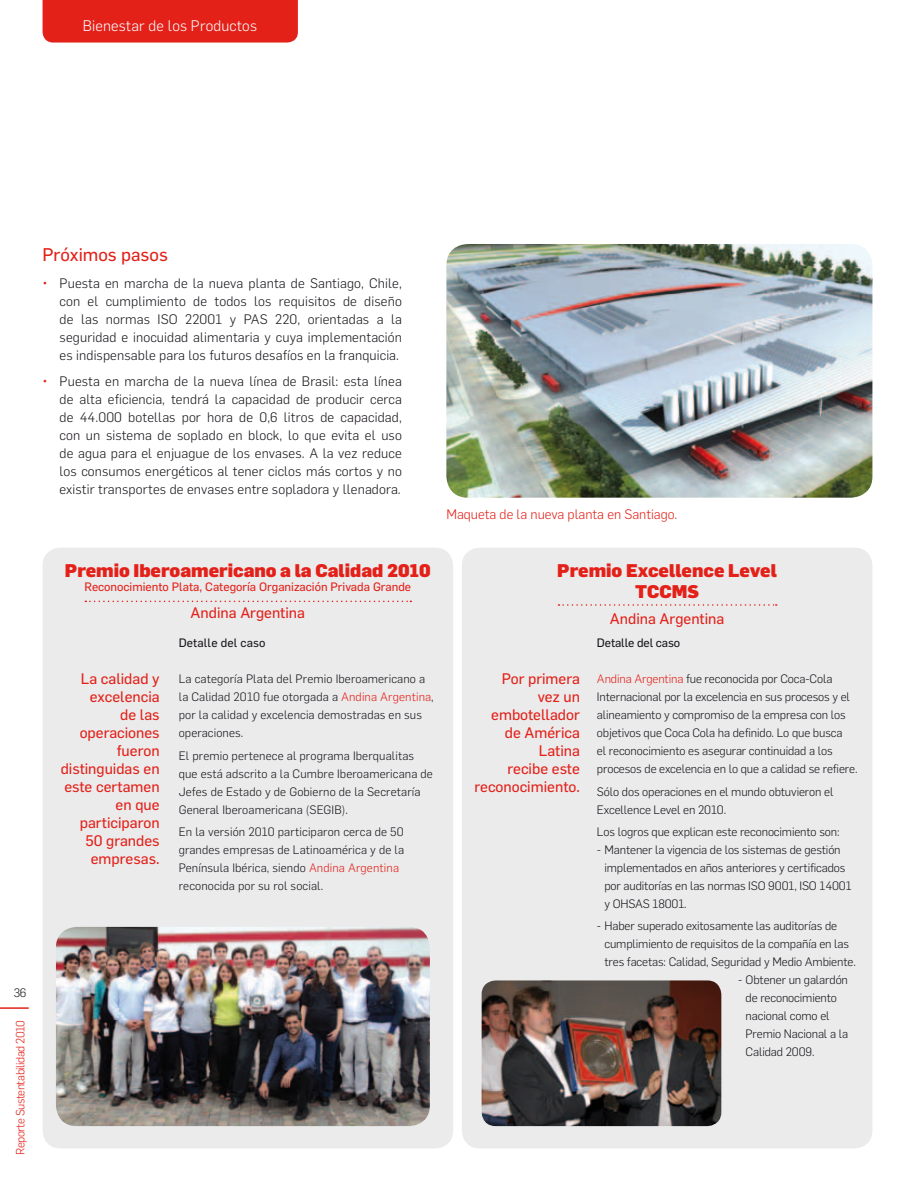
<style>
.page{position:relative;width:915px;height:1191px;background:#fff}
.page>*{position:absolute;margin:0;border:0;box-sizing:border-box;transform-origin:0 0}
.t1{font:900 18px/21px "Flama";color:#e32119;text-align:center}
.t2{font:18px "Flama Basic";color:#e32119}
.t3{font:15px/18px "Flama Basic";color:#e32119;text-align:right}
.t4{font:300 15px "Flama";letter-spacing:.01em;color:#fff}
.t5{font:300 13.5px/18px "Flama";letter-spacing:.01em;color:#1a171c;text-align:justify}
.t6{font:300 13.5px "Flama";color:#e32119}
.t7{font:300 12px/18px "Flama";letter-spacing:-.01em;color:#1a171c}
.t8{font:300 12px/18px "Flama";letter-spacing:.01em;color:#1a171c}
.t9{font:12px "Flama Basic";color:#e32119}
.t10{font:12px "Flama Basic";color:#1a171c}
.t11{font:300 11.7px "Flama";letter-spacing:-.04em;color:#e32119}
.s1{color:#e32119}
</style>
<div class="page">
<div style="left:43px;top:0;width:255px;height:43px;background:#e32119"></div>
<svg style="left:0;top:1007px;width:29px;height:1px"></svg>
<div style="left:461px;top:547px;width:411px;height:601px;background:#ebebec;border-radius:18px"></div>
<img style="left:446px;top:244px;width:426px;height:253px">
<div style="left:43px;top:547px;width:410px;height:601px;background:#ebebec;border-radius:18px"></div>
<svg style="left:85px;top:600px;width:326px;height:2px"></svg>
<svg style="left:558px;top:604px;width:218px;height:1px"></svg>
<img style="left:56px;top:927px;width:373px;height:199px">
<img style="left:481px;top:980px;width:240px;height:146px">
<p class="t4" style="left:83px;top:16px;width:175px">Bienestar de los Productos</p>
<p class="t7" style="left:14px;top:983px;width:14px">36</p>
<p class="t11" style="left:12px;top:1154px;width:136px;rotate:-90deg">Reporte Sustentabilidad 2010</p>
<h1 class="t2" style="left:43px;top:242px;width:127px">Próximos pasos</h1>
<p class="t5" style="left:60px;top:273px;width:344px;text-indent:-17px"><span class="s1">•</span> Puesta en marcha de la nueva planta de Santiago, Chile, con el cumplimiento de todos los requisitos de diseño de las normas ISO 22001 y PAS 220, orientadas a la seguridad e inocuidad alimentaria y cuya implementación es indispensable para los futuros desafíos en la franquicia.</p>
<p class="t5" style="left:60px;top:371px;width:344px;text-indent:-17px"><span class="s1">•</span> Puesta en marcha de la nueva línea de Brasil: esta línea de alta eficiencia, tendrá la capacidad de producir cerca de 44.000 botellas por hora de 0,6 litros de capacidad, con un sistema de soplado en block, lo que evita el uso de agua para el enjuague de los envases. A la vez reduce los consumos energéticos al tener ciclos más cortos y no existir transportes de envases entre sopladora y llenadora.</p>
<p class="t6" style="left:446px;top:505px;width:232px">Maqueta de la nueva planta en Santiago.</p>
<h1 class="t1" style="left:65px;top:558px;width:367px">Premio Iberoamericano a la Calidad 2010</h1>
<p class="t9" style="left:84px;top:578px;width:328px">Reconocimiento Plata, Categoría Organización Privada Grande</p>
<p class="t3" style="left:190px;top:602px;width:116px">Andina Argentina</p>
<p class="t3" style="left:61px;top:669px;width:100px">La calidad y excelencia<br>de las operaciones fueron distinguidas en este certamen en que participaron<br>50 grandes empresas.</p>
<p class="t10" style="left:179px;top:634px;width:88px">Detalle del caso</p>
<p class="t8" style="left:179px;top:669px;width:256px">La categoría Plata del Premio Iberoamericano a la Calidad 2010 fue otorgada a <span class="s1">Andina Argentina</span>, por la calidad y excelencia demostradas en sus operaciones.</p>
<p class="t8" style="left:179px;top:745px;width:255px">El premio pertenece al programa Iberqualitas que está adscrito a la Cumbre Iberoamericana de Jefes de Estado y de Gobierno de la Secretaría General Iberoamericana (SEGIB).</p>
<p class="t8" style="left:179px;top:822px;width:227px">En la versión 2010 participaron cerca de 50 grandes empresas de Latinoamérica y de la Península Ibérica, siendo <span class="s1">Andina Argentina </span>reconocida por su rol social.</p>
<h1 class="t1" style="left:557px;top:558px;width:221px">Premio Excellence Level<br>TCCMS</h1>
<p class="t3" style="left:609px;top:609px;width:116px">Andina Argentina</p>
<p class="t3" style="left:474px;top:669px;width:107px">Por primera<br>vez un embotellador de América<br>Latina<br>recibe este reconocimiento.</p>
<p class="t10" style="left:596px;top:634px;width:85px">Detalle del caso</p>
<p class="t7" style="left:596px;top:669px;width:262px"><span class="s1">Andina Argentina</span> fue reconocida por Coca-Cola Internacional por la excelencia en sus procesos y el alineamiento y compromiso de la empresa con los objetivos que Coca Cola ha definido. Lo que busca<br>el reconocimiento es asegurar continuidad a los procesos de excelencia en lo que a calidad se refiere.</p>
<p class="t7" style="left:596px;top:781px;width:238px">Sólo dos operaciones en el mundo obtuvieron el<br>Excellence Level en 2010.</p>
<p class="t7" style="left:596px;top:822px;width:244px">Los logros que explican este reconocimiento son:</p>
<p class="t7" style="left:604px;top:840px;width:248px;text-indent:-8px">- Mantener la vigencia de los sistemas de gestión implementados en años anteriores y certificados por auditorías en las normas ISO 9001, ISO 14001 y OHSAS 18001.</p>
<p class="t7" style="left:604px;top:916px;width:253px;text-indent:-8px">- Haber superado exitosamente las auditorías de cumplimiento de requisitos de la compañía en las tres facetas: Calidad, Seguridad y Medio Ambiente.</p>
<p class="t7" style="left:745px;top:970px;width:104px;text-indent:-8px">- Obtener un galardón de reconocimiento nacional como el<br>Premio Nacional a la<br>Calidad 2009.</p>
</div>
